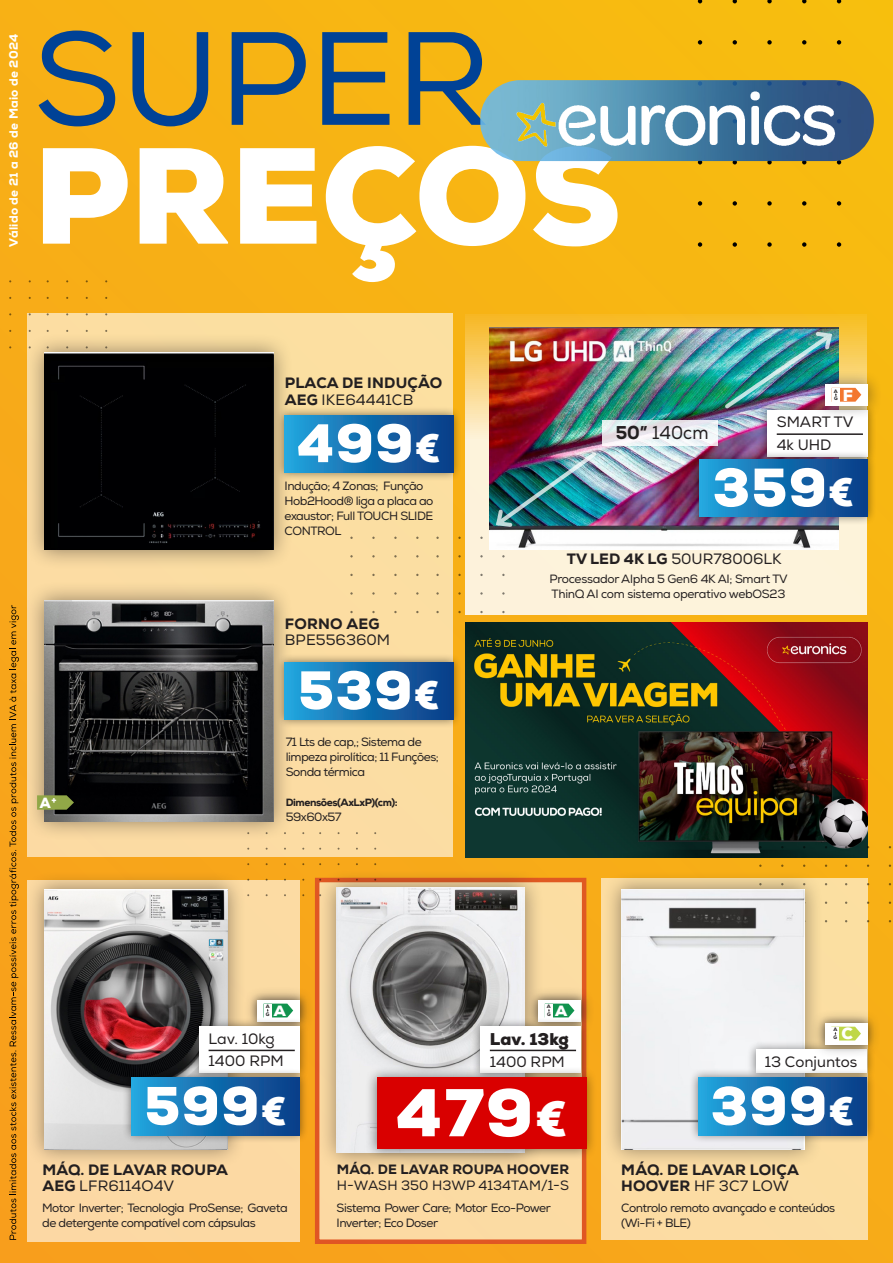
<style>
.page{position:relative;width:893px;height:1263px;background:#fff}
.page>*{position:absolute;margin:0;border:0;box-sizing:border-box;transform-origin:0 0}
.t1{font:900 132.45px "Euronics";color:#fff}
.t2{font:132.45px "Euronics";color:#004296}
.t3{font:900 65.4px "Euronics";color:#fff}
.t4{font:900 52.5px "Euronics";letter-spacing:.025em;color:#fff}
.LED_CARATERISTICAS_M{font:18.6px "Euronics";color:#231f20;scale:.95 1}
.t5{font:900 16.5px "Euronics";color:#231f20}
.t6{font:900 15.9px "Euronics";color:#fff}
.t7{font:900 15.45px "Euronics";color:#fff}
.PRODUTO{font:800 15px/16.4px "Euronics";letter-spacing:.015em;color:#231f20}
.PRODUTO-2{font:15px/16.4px "Euronics";color:#231f20}
.t8{font:900 14.4px "Euronics";color:#fff}
.t9{font:900 14.4px "Euronics";color:#fff;scale:.93 1}
.PRODUTO-3{font:13.5px/16.4px "Euronics";color:#231f20}
.t10{font:12px/15px "Euronics";letter-spacing:-.04em;color:#231f20}
.t11{font:800 12px "Euronics";letter-spacing:.025em;color:#fff}
.t12{font:800 10.5px "Euronics";letter-spacing:-.04em;color:#231f20}
.t13{font:800 4.95px/7.8px "Euronics";color:#231f20}
.s1{font-weight:400}
.s2{font-size:39px}
.s3{font-weight:800}
.s4{font-size:48.6px}
</style>
<div class="page">
<div style="left:0;top:0;width:893px;height:1263px;background:linear-gradient(to bottom,#f7b713,#f7a41b)"></div>
<div style="left:28px;top:314px;width:425px;height:543px;background:#fcdea2"></div>
<svg style="left:465px;top:314px;width:402px;height:300px;background:#fbe8ba"></svg>
<img style="left:465px;top:623px;width:402px;height:234px">
<div style="left:28px;top:880px;width:272px;height:362px;background:#fcd9a3"></div>
<div style="left:315px;top:878px;width:271px;height:366px;background:#fcdba3;border:4px solid #d1232a"></div>
<div style="left:600px;top:878px;width:267px;height:362px;background:#fbdca3"></div>
<svg style="left:698px;top:242px;width:4px;height:5px"></svg>
<svg style="left:698px;top:201px;width:4px;height:5px"></svg>
<svg style="left:698px;top:161px;width:4px;height:3px"></svg>
<svg style="left:733px;top:242px;width:4px;height:5px"></svg>
<svg style="left:733px;top:201px;width:4px;height:5px"></svg>
<svg style="left:733px;top:161px;width:4px;height:3px"></svg>
<svg style="left:767px;top:242px;width:5px;height:5px"></svg>
<svg style="left:767px;top:201px;width:5px;height:5px"></svg>
<svg style="left:767px;top:161px;width:5px;height:3px"></svg>
<svg style="left:802px;top:242px;width:4px;height:5px"></svg>
<svg style="left:802px;top:201px;width:4px;height:5px"></svg>
<svg style="left:802px;top:161px;width:4px;height:3px"></svg>
<svg style="left:837px;top:242px;width:4px;height:5px"></svg>
<svg style="left:837px;top:201px;width:4px;height:5px"></svg>
<svg style="left:837px;top:161px;width:4px;height:3px"></svg>
<svg style="left:698px;top:40px;width:4px;height:5px"></svg>
<svg style="left:698px;top:0;width:4px;height:3px"></svg>
<svg style="left:733px;top:40px;width:4px;height:5px"></svg>
<svg style="left:733px;top:0;width:4px;height:3px"></svg>
<svg style="left:767px;top:40px;width:5px;height:5px"></svg>
<svg style="left:767px;top:0;width:5px;height:3px"></svg>
<svg style="left:802px;top:40px;width:4px;height:5px"></svg>
<svg style="left:802px;top:0;width:4px;height:3px"></svg>
<svg style="left:837px;top:40px;width:4px;height:5px"></svg>
<svg style="left:837px;top:0;width:4px;height:3px"></svg>
<svg style="left:9px;top:605px;width:10px;height:635px;background:#ce8616"></svg>
<div style="left:25px;top:333px;width:268px;height:237px;background:#231f20;opacity:.5"></div>
<div style="left:45px;top:353px;width:228px;height:197px;background:#000002"></div>
<img style="left:489px;top:327px;width:349px;height:223px">
<img style="left:493px;top:449px;width:106px;height:80px">
<svg style="left:603px;top:420px;width:115px;height:25px"></svg>
<img style="left:480px;top:80px;width:394px;height:81px">
<img style="left:504px;top:85px;width:342px;height:69px">
<div style="left:758px;top:401px;width:119px;height:65px;background:#000;opacity:.5"></div>
<div style="left:767px;top:410px;width:101px;height:46px;background:#fff"></div>
<hr style="left:777px;top:433px;width:86px;height:2px;background:#231f20">
<div style="left:690px;top:450px;width:187px;height:76px;background:#000;opacity:.5"></div>
<div style="left:699px;top:459px;width:168px;height:58px;background:linear-gradient(to right,#22a3dc,#093a84)"></div>
<div style="left:810px;top:369px;width:72px;height:51px;background:#231f20;opacity:.5"></div>
<div style="left:825px;top:384px;width:43px;height:22px;background:#fff"></div>
<img style="left:722px;top:329px;width:139px;height:83px">
<div style="left:25px;top:581px;width:268px;height:260px;background:#231f20;opacity:.5"></div>
<img style="left:45px;top:600px;width:228px;height:221px">
<div style="left:276px;top:406px;width:186px;height:76px;background:#000;opacity:.5"></div>
<div style="left:285px;top:415px;width:168px;height:57px;background:linear-gradient(to right,#21a3db,#0a3984)"></div>
<div style="left:275px;top:653px;width:187px;height:76px;background:#000;opacity:.5"></div>
<div style="left:285px;top:662px;width:168px;height:57px;background:linear-gradient(to right,#21a3db,#0a3984)"></div>
<div style="left:26px;top:871px;width:221px;height:296px;background:#231f20;opacity:.5"></div>
<img style="left:44px;top:890px;width:184px;height:259px">
<div style="left:242px;top:985px;width:72px;height:51px;background:#231f20;opacity:.5"></div>
<div style="left:249px;top:992px;width:58px;height:37px;background:#231f20;opacity:.5"></div>
<div style="left:257px;top:1000px;width:43px;height:21px;background:#fff"></div>
<svg style="left:264px;top:1003px;width:29px;height:14px"></svg>
<div style="left:190px;top:1017px;width:119px;height:65px;background:#000;opacity:.5"></div>
<div style="left:199px;top:1026px;width:101px;height:47px;background:#fff"></div>
<hr style="left:209px;top:1050px;width:86px;height:1px;background:#231f20">
<div style="left:122px;top:1069px;width:187px;height:75px;background:#000;opacity:.5"></div>
<div style="left:131px;top:1078px;width:169px;height:57px;background:linear-gradient(to right,#22a3dc,#093983)"></div>
<div style="left:318px;top:868px;width:226px;height:304px;background:#231f20;opacity:.5"></div>
<img style="left:337px;top:887px;width:187px;height:265px">
<div style="left:524px;top:985px;width:71px;height:51px;background:#231f20;opacity:.5"></div>
<div style="left:530px;top:992px;width:59px;height:37px;background:#231f20;opacity:.5"></div>
<div style="left:538px;top:1000px;width:43px;height:21px;background:#fff"></div>
<svg style="left:545px;top:1003px;width:29px;height:14px"></svg>
<div style="left:471px;top:1017px;width:119px;height:65px;background:#000;opacity:.5"></div>
<div style="left:480px;top:1026px;width:101px;height:47px;background:#fff"></div>
<hr style="left:490px;top:1050px;width:86px;height:1px;background:#231f20">
<div style="left:365px;top:1066px;width:233px;height:94px;background:#000;opacity:.5"></div>
<div style="left:377px;top:1078px;width:209px;height:71px;background:#d90000"></div>
<div style="left:603px;top:871px;width:220px;height:296px;background:#231f20;opacity:.5"></div>
<img style="left:621px;top:890px;width:184px;height:259px">
<div style="left:747px;top:1041px;width:129px;height:41px;background:#000;opacity:.5"></div>
<div style="left:756px;top:1050px;width:111px;height:23px;background:#fff"></div>
<div style="left:689px;top:1069px;width:187px;height:75px;background:#000;opacity:.5"></div>
<div style="left:698px;top:1078px;width:169px;height:57px;background:linear-gradient(to right,#22a3dc,#093983)"></div>
<div style="left:810px;top:1008px;width:71px;height:51px;background:#231f20;opacity:.5"></div>
<div style="left:817px;top:1015px;width:58px;height:37px;background:#231f20;opacity:.5"></div>
<div style="left:824px;top:1023px;width:43px;height:22px;background:#fff"></div>
<svg style="left:834px;top:1027px;width:27px;height:13px"></svg>
<svg style="left:37px;top:795px;width:37px;height:15px"></svg>
<p class="t11" style="left:6px;top:247px;width:215px;rotate:-90deg">Válido de 21 a 26 de Maio de 2024</p>
<p class="t2" style="left:33px;top:0;width:459px">SUPER</p>
<p class="t1" style="left:33px;top:108px;width:589px">PREÇOS</p>
<p class="t9" style="left:40px;top:793px;width:20px">A<sup>+</sup></p>
<p class="PRODUTO" style="left:285px;top:375px;width:159px">PLACA DE INDUÇÃO<br>AEG <span class="s1">IKE64441CB</span></p>
<p class="t4" style="left:297px;top:408px;width:145px">499<span class="s2">€</span></p>
<p class="t10" style="left:285px;top:478px;width:150px">Indução; 4 Zonas; Função<br>Hob2Hood® liga a placa ao exaustor; Full TOUCH SLIDE<br>CONTROL</p>
<p class="PRODUTO-2" style="left:285px;top:616px;width:107px"><span class="s3">FORNO AEG<br></span>BPE556360M</p>
<p class="t4" style="left:298px;top:655px;width:143px">539<span class="s2">€</span></p>
<p class="t10" style="left:286px;top:735px;width:155px">71 Lts de cap,; Sistema de limpeza pirolítica; 11 Funções;</p>
<p class="t10" style="left:286px;top:765px;width:81px">Sonda térmica</p>
<p class="t12" style="left:286px;top:796px;width:113px">Dimensões(AxLxP)(cm):</p>
<p class="t10" style="left:286px;top:810px;width:57px">59x60x57</p>
<p class="t13" style="left:834px;top:387px;width:5px">A<br>G</p>
<p class="t7" style="left:843px;top:385px;width:12px">F</p>
<p class="PRODUTO-2" style="left:777px;top:414px;width:78px">SMART TV</p>
<p class="PRODUTO-2" style="left:777px;top:437px;width:56px">4k UHD</p>
<p class="t4" style="left:712px;top:453px;width:143px">359<span class="s2">€</span></p>
<p class="LED_CARATERISTICAS_M" style="left:616px;top:422px;width:99px"><span class="s3">50”</span> 140cm</p>
<p class="PRODUTO-2" style="left:567px;top:551px;width:216px"><span class="s3">TV LED 4K LG</span> 50UR78006LK</p>
<p class="t10" style="left:549px;top:571px;width:240px">Processador Alpha 5 Gen6 4K AI; Smart TV<br>ThinQ AI com sistema operativo webOS23</p>
<p class="t13" style="left:266px;top:1002px;width:5px">A<br>G</p>
<p class="t8" style="left:274px;top:1001px;width:14px">A</p>
<p class="PRODUTO-2" style="left:209px;top:1030px;width:68px">Lav. 10kg</p>
<p class="PRODUTO-2" style="left:209px;top:1053px;width:77px">1400 RPM</p>
<p class="t4" style="left:144px;top:1071px;width:144px">599<span class="s2">€</span></p>
<p class="PRODUTO" style="left:42px;top:1161px;width:187px">MÁQ. DE LAVAR ROUPA<br>AEG <span class="s1">LFR6114O4V</span></p>
<p class="t10" style="left:42px;top:1200px;width:247px">Motor Inverter; Tecnologia ProSense; Gaveta de detergente compatível com cápsulas</p>
<p class="t13" style="left:547px;top:1002px;width:5px">A<br>G</p>
<p class="t8" style="left:555px;top:1001px;width:14px">A</p>
<p class="t5" style="left:490px;top:1028px;width:81px">Lav. 13kg</p>
<p class="PRODUTO-2" style="left:490px;top:1054px;width:77px">1400 RPM</p>
<p class="t3" style="left:396px;top:1069px;width:173px">479<span class="s4">€</span></p>
<p class="PRODUTO-3" style="left:337px;top:1161px;width:234px"><span class="s3">MÁQ. DE LAVAR ROUPA HOOVER<br></span>H-WASH 350 H3WP 4134TAM/1-S</p>
<p class="t10" style="left:337px;top:1200px;width:216px">Sistema Power Care; Motor Eco-Power<br>Inverter; Eco Doser</p>
<p class="t13" style="left:833px;top:1026px;width:5px">A<br>G</p>
<h3 class="t6" style="left:841px;top:1023px;width:13px">C</h3>
<p class="PRODUTO-2" style="left:765px;top:1054px;width:94px">13 Conjuntos</p>
<p class="t4" style="left:710px;top:1071px;width:146px">399<span class="s2">€</span></p>
<p class="PRODUTO" style="left:621px;top:1161px;width:179px">MÁQ. DE LAVAR LOIÇA<br>HOOVER <span class="s1">HF 3C7 LOW</span></p>
<p class="t10" style="left:621px;top:1200px;width:216px">Controlo remoto avançado e conteúdos (Wi-Fi + BLE)</p>
</div>
